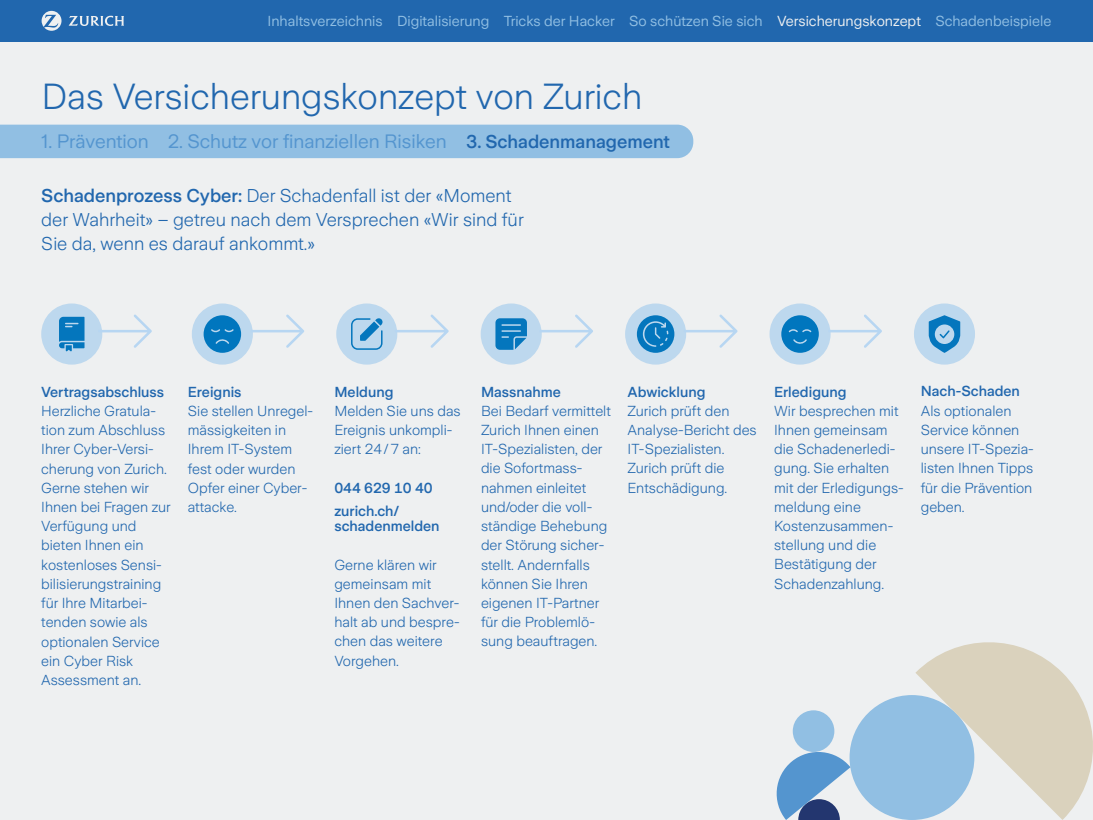
<style>
.page{position:relative;width:1093px;height:820px;background:#fff}
.page>*{position:absolute;margin:0;border:0;box-sizing:border-box;transform-origin:0 0}
.t1{font:300 36px "Zurich Sans";color:#2167ae}
.t2{font:19.24px "Zurich Sans";color:#5495cf}
.t3{font:300 18.4px/24px "Zurich Sans";color:#2167ae}
.t4{font:300 14.4px/19.2px "Zurich Sans";color:#2167ae}
.t5{font:500 14.4px/23.2px "Zurich Sans";color:#2167ae}
.t6{font:14.4px "Zurich Sans";color:#91bfe3}
.s1{color:#eef0f1}
.s2{font-weight:500;font-size:18.4px;color:#2167ae}
.s3{font-weight:500}
</style>
<div class="page">
<div style="left:0;top:0;width:1093px;height:819px;background:#eef0f1"></div>
<div style="left:0;top:0;width:1093px;height:42px;background:#2167ae"></div>
<div style="left:849px;top:694px;width:125px;height:125px;background:#91bfe3;border-radius:50%"></div>
<svg style="left:776px;top:746px;width:74px;height:73px"></svg>
<svg style="left:915px;top:642px;width:178px;height:177px"></svg>
<div style="left:793px;top:710px;width:41px;height:41px;background:#91bfe3;border-radius:50%"></div>
<div style="left:481px;top:303px;width:61px;height:61px;background:#bdd8ee;border-radius:50%"></div>
<svg style="left:495px;top:318px;width:32px;height:31px"></svg>
<div style="left:625px;top:303px;width:61px;height:61px;background:#bdd8ee;border-radius:50%"></div>
<svg style="left:637px;top:315px;width:37px;height:37px"></svg>
<div style="left:769px;top:303px;width:61px;height:61px;background:#bdd8ee;border-radius:50%"></div>
<svg style="left:781px;top:315px;width:38px;height:37px"></svg>
<div style="left:914px;top:303px;width:61px;height:61px;background:#bdd8ee;border-radius:50%"></div>
<svg style="left:929px;top:315px;width:31px;height:37px"></svg>
<div style="left:192px;top:303px;width:61px;height:61px;background:#bdd8ee;border-radius:50%"></div>
<svg style="left:204px;top:315px;width:37px;height:37px"></svg>
<div style="left:41px;top:303px;width:61px;height:61px;background:#bdd8ee;border-radius:50%"></div>
<svg style="left:59px;top:316px;width:26px;height:35px"></svg>
<div style="left:336px;top:303px;width:61px;height:61px;background:#bdd8ee;border-radius:50%"></div>
<svg style="left:351px;top:318px;width:32px;height:31px"></svg>
<div style="left:0;top:125px;width:693px;height:33px;background:#91bfe3"></div>
<svg style="left:98px;top:314px;width:54px;height:34px"></svg>
<svg style="left:250px;top:314px;width:54px;height:34px"></svg>
<svg style="left:395px;top:314px;width:54px;height:34px"></svg>
<svg style="left:539px;top:314px;width:54px;height:34px"></svg>
<svg style="left:684px;top:314px;width:54px;height:34px"></svg>
<svg style="left:828px;top:314px;width:54px;height:34px"></svg>
<svg style="left:42px;top:11px;width:20px;height:20px"></svg>
<svg style="left:69px;top:16px;width:55px;height:10px"></svg>
<p class="t6" style="left:268px;top:13px;width:785px">Inhaltsverzeichnis Digitalisierung Tricks der Hacker So schützen Sie sich <span class="s1">Versicherungskonzept</span> Schadenbeispiele</p>
<h1 class="t1" style="left:42px;top:77px;width:602px">Das Versicherungskonzept von Zurich</h1>
<h2 class="t2" style="left:42px;top:131px;width:630px">1. Prävention 2. Schutz vor finanziellen Risiken <span class="s2">3. Schadenmanagement</span></h2>
<p class="t3" style="left:41px;top:184px;width:484px"><span class="s3">Schadenprozess Cyber:</span> Der Schadenfall ist der «Moment der Wahrheit» – getreu nach dem Versprechen «Wir sind für<br>Sie da, wenn es darauf ankommt.»</p>
<p class="t5" style="left:41px;top:380px;width:124px">Vertragsabschluss</p>
<p class="t4" style="left:41px;top:401px;width:131px">Herzliche Gratula&shy;tion zum Abschluss<br>Ihrer Cyber-Versi&shy;cherung von Zurich.<br>Gerne stehen wir<br>Ihnen bei Fragen zur<br>Verfügung und bieten Ihnen ein kostenloses Sensi&shy;bilisierungstraining für Ihre Mitarbei&shy;tenden sowie als optionalen Service ein Cyber Risk<br>Assessment an.</p>
<p class="t5" style="left:188px;top:380px;width:55px">Ereignis</p>
<p class="t4" style="left:188px;top:401px;width:127px">Sie stellen Unregel&shy;mässigkeiten in<br>Ihrem IT-System fest oder wurden<br>Opfer einer Cyber&shy;attacke.</p>
<p class="t5" style="left:334px;top:380px;width:61px">Meldung</p>
<p class="t4" style="left:334px;top:401px;width:128px">Melden Sie uns das<br>Ereignis unkompli&shy;ziert 24/7 an:</p>
<p class="t5" style="left:334px;top:476px;width:100px">044 629 10 40 zurich.ch/</p>
<p class="t5" style="left:334px;top:514px;width:107px">schadenmelden</p>
<p class="t4" style="left:334px;top:555px;width:127px">Gerne klären wir gemeinsam mit<br>Ihnen den Sachver&shy;halt ab und bespre&shy;chen das weitere<br>Vorgehen.</p>
<p class="t5" style="left:481px;top:380px;width:81px">Massnahme</p>
<p class="t4" style="left:481px;top:401px;width:132px">Bei Bedarf vermittelt<br>Zurich Ihnen einen<br>IT-Spezialisten, der die Sofortmass&shy;nahmen einleitet und/oder die voll&shy;ständige Behebung der Störung sicher&shy;stellt. Andernfalls können Sie Ihren eigenen IT-Partner für die Problemlö&shy;sung beauftragen.</p>
<p class="t5" style="left:627px;top:380px;width:79px">Abwicklung</p>
<p class="t4" style="left:627px;top:401px;width:131px">Zurich prüft den<br>Analyse-Bericht des<br>IT-Spezialisten.<br>Zurich prüft die<br>Entschädigung.</p>
<p class="t5" style="left:774px;top:380px;width:74px">Erledigung</p>
<p class="t4" style="left:774px;top:401px;width:131px">Wir besprechen mit<br>Ihnen gemeinsam die Schadenerledi&shy;gung. Sie erhalten mit der Erledigungs&shy;meldung eine<br>Kostenzusammen&shy;stellung und die<br>Bestätigung der<br>Schadenzahlung.</p>
<p class="t5" style="left:921px;top:380px;width:101px">Nach-Schaden</p>
<p class="t4" style="left:921px;top:401px;width:114px">Als optionalen<br>Service können unsere IT-Spezia&shy;listen Ihnen Tipps für die Prävention geben.</p>
</div>
